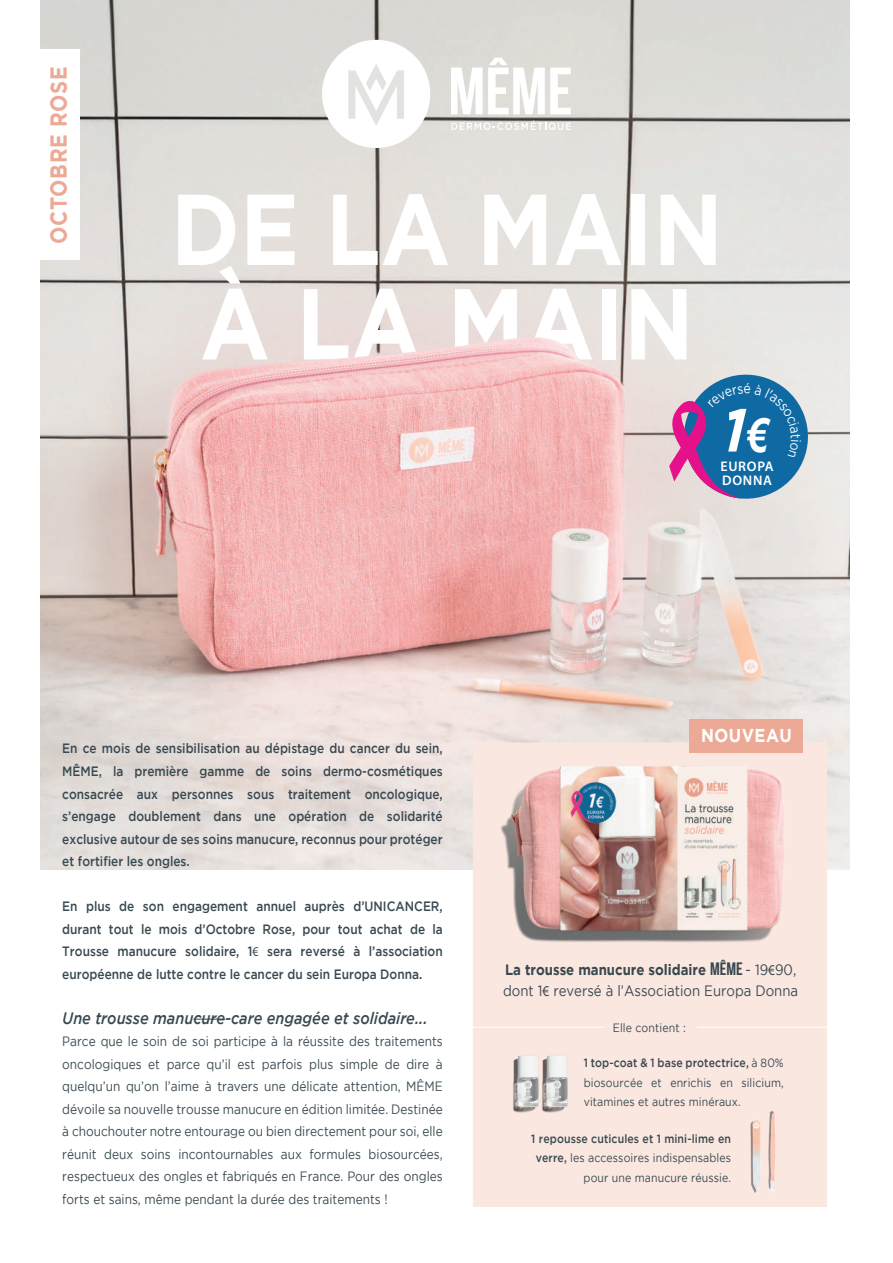
<style>
.page{position:relative;width:893px;height:1263px;background:#fff}
.page>*{position:absolute;margin:0;border:0;box-sizing:border-box;transform-origin:0 0}
.t1{font:700 100.5px/94.5px "Gotham";color:#fff;scale:.88 1}
.t2{font:italic 700 60.6px "Gotham";color:#fff;scale:.88 1}
.t3{font:700 23.1px "Gotham";letter-spacing:.03em;color:#eca996;scale:.88 1}
.t4{font:700 18.6px "Gotham";letter-spacing:.03em;color:#fff;scale:.88 1}
.t5{font:italic 500 16.5px "Gotham";color:#394951;scale:.88 1}
.t6{font:15px/21px "Gotham";color:#394950;scale:.88 1}
.t7{font:600 13.95px/14px "Myriad Pro";letter-spacing:.05em;color:#fff}
.t8{font:500 13.5px/22.5px "Gotham";color:#394951;text-align:justify;scale:.88 1}
.t9{font:13.5px/22.5px "Gotham";color:#394951;text-align:justify;scale:.88 1}
.t10{font:12px/19.5px "Gotham";letter-spacing:.01em;color:#394950;text-align:right;scale:.88 1}
.s1{font-family:"Arial Narrow";font-size:46.65px}
.s2{font-family:"Myriad Pro";font-weight:400}
.s3{font-weight:700}
.s4{font-family:"Bebas Neue";font-size:18px}
.s5{font-family:"Myriad Pro"}
.s6{font-weight:500}
</style>
<div class="page">
<img style="left:41px;top:596px;width:808px;height:273px">
<svg style="left:41px;top:0;width:808px;height:596px;background:#e2d1ce"></svg>
<div style="left:473px;top:986px;width:354px;height:221px;background:#fae7e0"></div>
<img style="left:458px;top:721px;width:386px;height:265px">
<svg style="left:322px;top:40px;width:108px;height:108px"></svg>
<svg style="left:451px;top:58px;width:120px;height:56px"></svg>
<svg style="left:451px;top:120px;width:120px;height:10px"></svg>
<hr style="left:193px;top:1019px;width:32px;height:1px;background:#394951">
<img style="left:509px;top:1054px;width:29px;height:62px">
<img style="left:538px;top:1054px;width:31px;height:62px">
<img style="left:764px;top:1108px;width:15px;height:88px">
<img style="left:748px;top:1115px;width:19px;height:79px">
<div style="left:38px;top:50px;width:42px;height:210px;background:#fff"></div>
<div style="left:689px;top:719px;width:114px;height:34px;background:#eca996"></div>
<hr style="left:470px;top:1027px;width:134px;height:1px;background:#fff">
<hr style="left:697px;top:1027px;width:134px;height:1px;background:#fff">
<svg style="left:668px;top:366px;width:148px;height:141px;background:#7490b8"></svg>
<h3 class="t3" style="left:45px;top:244px;width:203px;rotate:-90deg">OCTOBRE ROSE</h3>
<h1 class="t1" style="left:171px;top:180px;width:629px">DE LA MAIN<br>À LA MAIN</h1>
<h2 class="t2" style="left:723px;top:395px;width:52px">1<span class="s1">€</span></h2>
<p class="t7" style="left:720px;top:459px;width:55px">EUROPA<br>DONNA</p>
<p class="t8" style="left:62px;top:737px;width:434px">En ce mois de sensibilisation au dépistage du cancer du sein, MÊME, la première gamme de soins dermo-cosmétiques consacrée aux personnes sous traitement oncologique, s’engage doublement dans une opération de solidarité exclusive autour de ses soins manucure, reconnus pour protéger et fortifier les ongles.</p>
<p class="t8" style="left:62px;top:895px;width:434px">En plus de son engagement annuel auprès d’UNICANCER, durant tout le mois d’Octobre Rose, pour tout achat de la Trousse manucure solidaire, 1<span class="s2">€</span> sera reversé à l’association européenne de lutte contre le cancer du sein Europa Donna.</p>
<p class="t5" style="left:62px;top:1008px;width:417px">Une trousse manucure-care engagée et solidaire...</p>
<p class="t9" style="left:62px;top:1030px;width:434px">Parce que le soin de soi participe à la réussite des traitements oncologiques et parce qu’il est parfois plus simple de dire à quelqu’un qu’on l’aime à travers une délicate attention, MÊME dévoile sa nouvelle trousse manucure en édition limitée. Destinée à chouchouter notre entourage ou bien directement pour soi, elle réunit deux soins incontournables aux formules biosourcées, respectueux des ongles et fabriqués en France. Pour des ongles forts et sains, même pendant la durée des traitements !</p>
<h3 class="t4" style="left:701px;top:725px;width:105px">NOUVEAU</h3>
<p class="t6" style="left:503px;top:959px;width:337px"><span class="s3">La trousse manucure solidaire</span> <span class="s4">MÊME</span> - 19<span class="s5">€</span>90, dont 1<span class="s5">€</span> reversé à l’Association Europa Donna</p>
<p class="t10" style="left:613px;top:1017px;width:84px">Elle contient :</p>
<p class="t10" style="left:584px;top:1053px;width:229px;text-align:justify"><span class="s6">1 top-coat &amp; 1 base protectrice,</span> à 80% biosourcée et enrichis en silicium, vitamines et autres minéraux.</p>
<p class="t10" style="left:531px;top:1128px;width:228px"><span class="s6">1 repousse cuticules et 1 mini-lime en verre,</span> les accessoires indispensables pour une manucure réussie.</p>
</div>
